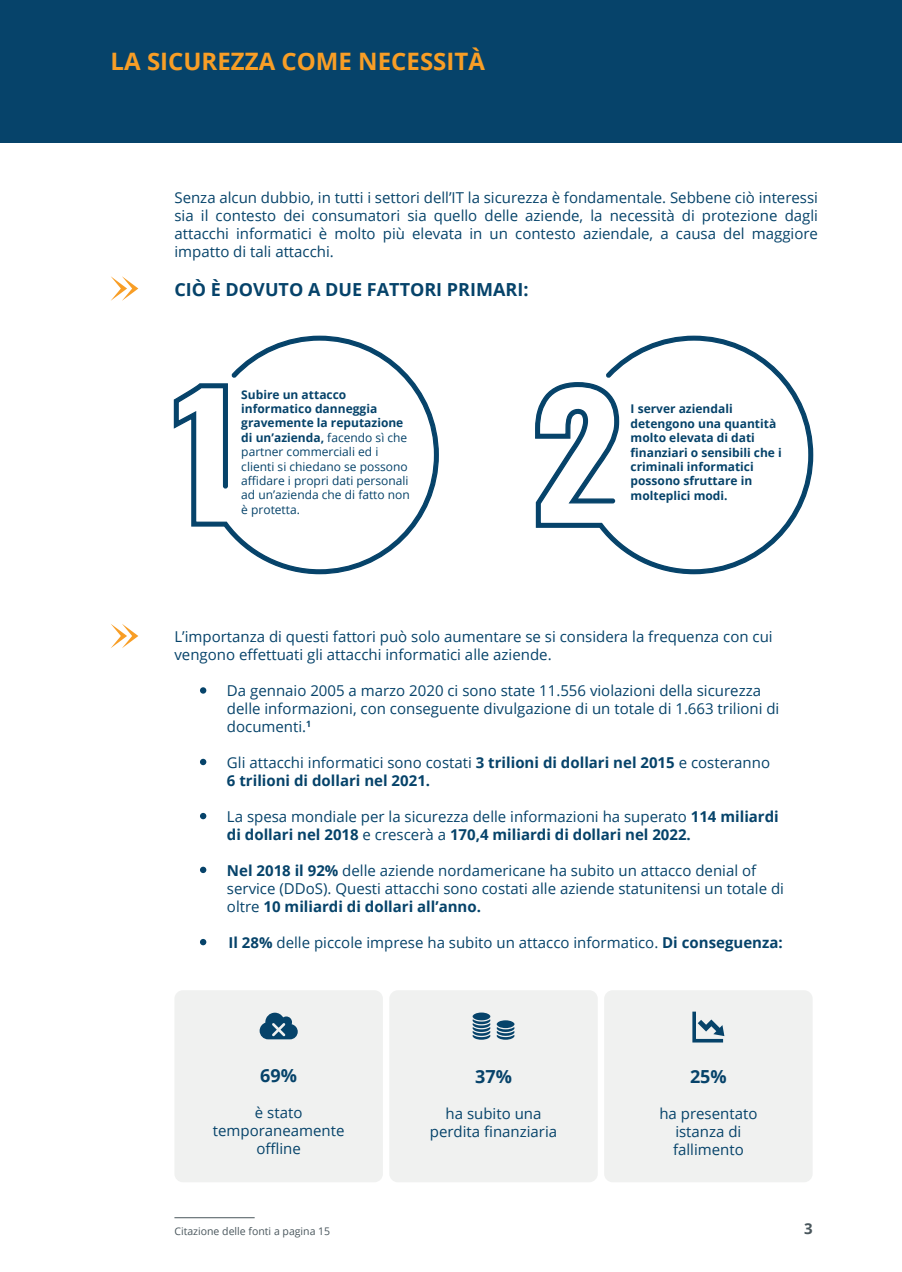
<style>
.page{position:relative;width:902px;height:1272px;background:#fff}
.page>*{position:absolute;margin:0;border:0;box-sizing:border-box;transform-origin:0 0}
.t1{font:700 24px "Open Sans";color:#f89e26}
.t2{font:700 18px "Open Sans";color:#06436a}
.t3{font:15px/18px "Open Sans";color:#06436a}
.t4{font:700 15px/18px "Open Sans";color:#06436a}
.t5{font:700 15px "Open Sans";color:#49565c}
.t6{font:12px/14.4px "Open Sans";color:#06436a}
.t7{font:700 12px/14.4px "Open Sans";color:#06436a}
.t8{font:10.5px "Open Sans";color:#49565c}
.s1{font-weight:700}
.s2{font-weight:400}
</style>
<div class="page">
<div style="left:0;top:0;width:901px;height:143px;background:#06436a"></div>
<svg style="left:111px;top:276px;width:27px;height:25px"></svg>
<svg style="left:111px;top:624px;width:27px;height:24px"></svg>
<svg style="left:173px;top:335px;width:266px;height:240px"></svg>
<svg style="left:535px;top:335px;width:278px;height:240px"></svg>
<svg style="left:200px;top:687px;width:6px;height:6px"></svg>
<div style="left:200px;top:758px;width:6px;height:7px;background:#06436a;border-radius:50%"></div>
<div style="left:200px;top:812px;width:6px;height:7px;background:#06436a;border-radius:50%"></div>
<div style="left:200px;top:866px;width:6px;height:7px;background:#06436a;border-radius:50%"></div>
<div style="left:200px;top:938px;width:6px;height:7px;background:#06436a;border-radius:50%"></div>
<div style="left:174px;top:990px;width:209px;height:192px;background:#f0f1f0;border-radius:9px"></div>
<svg style="left:259px;top:1012px;width:39px;height:27px"></svg>
<div style="left:389px;top:990px;width:208px;height:192px;background:#f0f1f0;border-radius:9px"></div>
<svg style="left:472px;top:1012px;width:18px;height:27px"></svg>
<svg style="left:496px;top:1020px;width:18px;height:19px"></svg>
<div style="left:604px;top:990px;width:208px;height:192px;background:#f0f1f0;border-radius:9px"></div>
<svg style="left:692px;top:1011px;width:32px;height:31px"></svg>
<hr style="left:174px;top:1217px;width:81px;height:1px;background:#49565c">
<h1 class="t1" style="left:111px;top:44px;width:376px">LA SICUREZZA COME NECESSITÀ</h1>
<p class="t3" style="left:174px;top:188px;width:645px;text-align:justify">Senza alcun dubbio, in tutti i settori dell’IT la sicurezza è fondamentale. Sebbene ciò interessi sia il contesto dei consumatori sia quello delle aziende, la necessità di protezione dagli attacchi informatici è molto più elevata in un contesto aziendale, a causa del maggiore impatto di tali attacchi.</p>
<p class="t2" style="left:174px;top:277px;width:355px">CIÒ È DOVUTO A DUE FATTORI PRIMARI:</p>
<p class="t6" style="left:241px;top:387px;width:170px"><span class="s1">Subire un attacco informatico danneggia gravemente la reputazione di un’azienda,</span> facendo sì che partner commerciali ed i clienti si chiedano se possono affidare i propri dati personali ad un’azienda che di fatto non è protetta.</p>
<p class="t7" style="left:630px;top:401px;width:153px">I server aziendali detengono una quantità molto elevata di dati finanziari o sensibili che i criminali informatici possono sfruttare in molteplici modi.</p>
<p class="t3" style="left:174px;top:627px;width:599px">L’importanza di questi fattori può solo aumentare se si considera la frequenza con cui vengono effettuati gli attacchi informatici alle aziende.</p>
<p class="t3" style="left:227px;top:681px;width:554px">Da gennaio 2005 a marzo 2020 ci sono state 11.556 violazioni della sicurezza delle informazioni, con conseguente divulgazione di un totale di 1.663 trilioni di documenti.<sup>1</sup></p>
<p class="t4" style="left:227px;top:753px;width:544px"><span class="s2">Gli attacchi informatici sono costati</span> 3 trilioni di dollari nel 2015 <span class="s2">e costeranno<br></span>6 trilioni di dollari nel 2021.</p>
<p class="t3" style="left:227px;top:807px;width:553px">La spesa mondiale per la sicurezza delle informazioni ha superato <span class="s1">114 miliardi di dollari nel 2018</span> e crescerà a <span class="s1">170,4 miliardi di dollari nel 2022.</span></p>
<p class="t3" style="left:227px;top:861px;width:558px"><span class="s1">Nel 2018 il 92%</span> delle aziende nordamericane ha subito un attacco denial of service (DDoS). Questi attacchi sono costati alle aziende statunitensi un totale di oltre <span class="s1">10 miliardi di dollari all’anno.</span></p>
<p class="t3" style="left:228px;top:933px;width:555px"><span class="s1">Il 28%</span> delle piccole imprese ha subito un attacco informatico. <span class="s1">Di conseguenza:</span></p>
<p class="t2" style="left:260px;top:1063px;width:38px">69%</p>
<p class="t3" style="left:213px;top:1103px;width:133px;text-align:center">è stato temporaneamente offline</p>
<p class="t8" style="left:174px;top:1223px;width:157px">Citazione delle fonti a pagina 15</p>
<p class="t2" style="left:475px;top:1063px;width:38px">37%</p>
<p class="t3" style="left:430px;top:1103px;width:129px;text-align:center">ha subito una perdita finanziaria</p>
<p class="t2" style="left:690px;top:1064px;width:38px">25%</p>
<p class="t3" style="left:659px;top:1104px;width:99px;text-align:center">ha presentato istanza di fallimento</p>
<p class="t5" style="left:804px;top:1217px;width:10px">3</p>
</div>
